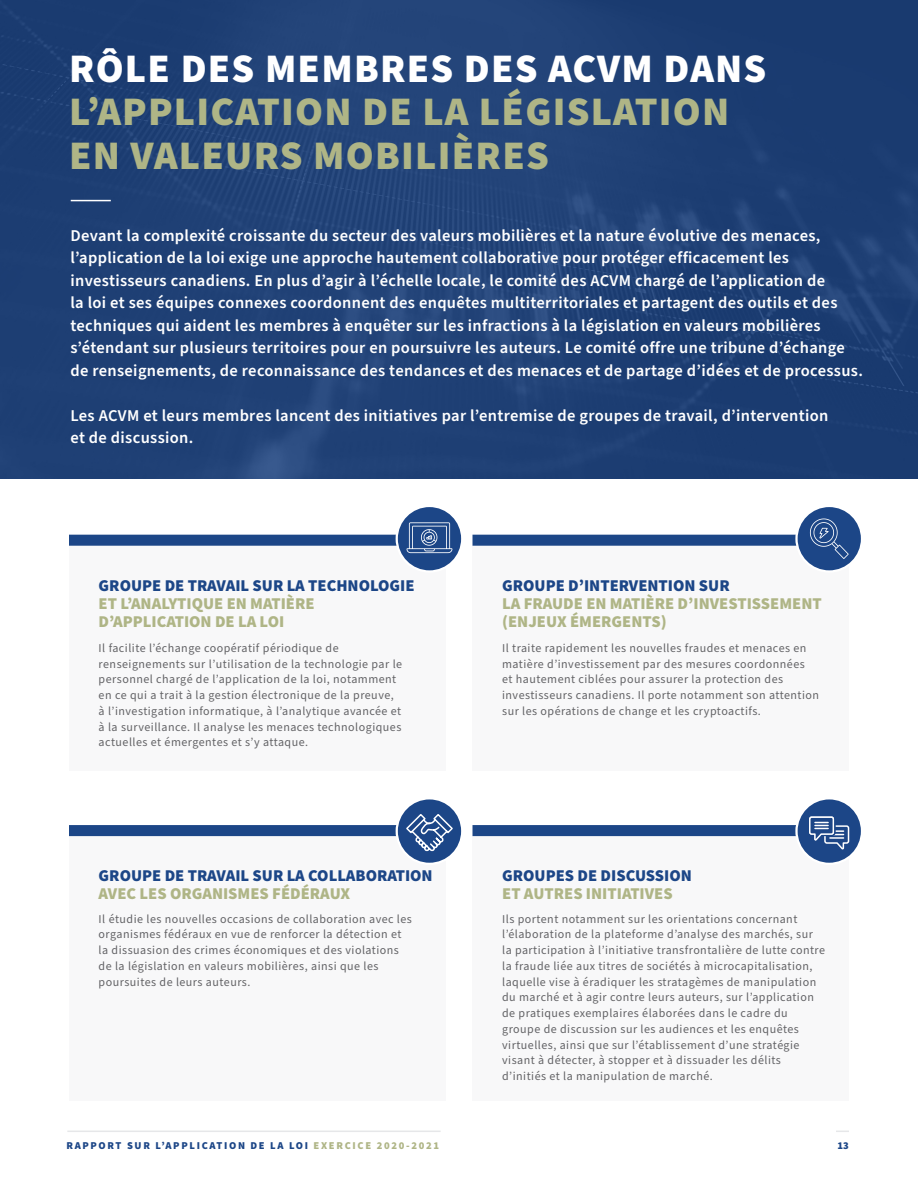
<style>
.page{position:relative;width:918px;height:1188px;background:#fff}
.page>*{position:absolute;margin:0;border:0;box-sizing:border-box;transform-origin:0 0}
.t1{font:900 40.5px/43.5px "Source Sans Pro";letter-spacing:.03em;color:#afb586}
.t2{font:900 40.5px "Source Sans Pro";letter-spacing:.03em;color:#fff}
.t3{font:600 16.5px/22.5px "Source Sans Pro";letter-spacing:.02em;color:#fff}
.t4{font:900 16.5px/18px "Source Sans Pro";color:#afb586}
.t5{font:900 16.5px/18px "Source Sans Pro";color:#1c4687}
.t6{font:12px/15.8px "Source Sans Pro";letter-spacing:.04em;color:#636366}
.t7{font:900 10.5px "Source Sans Pro";letter-spacing:.16em;color:#1c4687}
.s1{color:#1c4687}
.s2{color:#afb586}
</style>
<div class="page">
<hr style="left:67px;top:1131px;width:374px;height:1px;background:#e6e7e9">
<svg style="left:836px;top:1131px;width:13px;height:1px"></svg>
<div style="left:0;top:0;width:918px;height:478px;background:#1f4075"></div>
<hr style="left:71px;top:200px;width:40px;height:1px;background:#fff">
<div style="left:69px;top:836px;width:377px;height:265px;background:#f8f8f9"></div>
<svg style="left:397px;top:798px;width:65px;height:66px"></svg>
<div style="left:396px;top:797px;width:67px;height:68px;border:2px solid #fff;border-radius:50%"></div>
<svg style="left:69px;top:813px;width:385px;height:40px"></svg>
<div style="left:472px;top:836px;width:377px;height:265px;background:#f8f8f9"></div>
<div style="left:797px;top:798px;width:65px;height:66px;background:#1c4687;border-radius:50%"></div>
<div style="left:795px;top:797px;width:68px;height:68px;border:2px solid #fff;border-radius:50%"></div>
<svg style="left:472px;top:815px;width:378px;height:35px"></svg>
<div style="left:472px;top:546px;width:377px;height:225px;background:#f8f8f9"></div>
<div style="left:797px;top:506px;width:65px;height:65px;background:#1c4687;border-radius:50%"></div>
<div style="left:795px;top:505px;width:68px;height:68px;border:2px solid #fff;border-radius:50%"></div>
<svg style="left:472px;top:519px;width:377px;height:40px"></svg>
<div style="left:69px;top:546px;width:377px;height:225px;background:#f8f8f9"></div>
<div style="left:397px;top:506px;width:65px;height:65px;background:#1c4687;border-radius:50%"></div>
<div style="left:396px;top:505px;width:67px;height:68px;border:2px solid #fff;border-radius:50%"></div>
<svg style="left:69px;top:522px;width:383px;height:31px"></svg>
<p class="t2" style="left:69px;top:40px;width:699px">RÔLE DES MEMBRES DES ACVM DANS</p>
<p class="t1" style="left:69px;top:91px;width:662px">L’APPLICATION DE LA LÉGISLATION<br>EN VALEURS MOBILIÈRES</p>
<p class="t3" style="left:70px;top:224px;width:794px">Devant la complexité croissante du secteur des valeurs mobilières et la nature évolutive des menaces, l’application de la loi exige une approche hautement collaborative pour protéger efficacement les investisseurs canadiens. En plus d’agir à l’échelle locale, le comité des ACVM chargé de l’application de<br>la loi et ses équipes connexes coordonnent des enquêtes multiterritoriales et partagent des outils et des techniques qui aident les membres à enquêter sur les infractions à la législation en valeurs mobilières s’étendant sur plusieurs territoires pour en poursuivre les auteurs. Le comité offre une tribune d’échange de renseignements, de reconnaissance des tendances et des menaces et de partage d’idées et de processus.</p>
<p class="t3" style="left:70px;top:404px;width:759px">Les ACVM et leurs membres lancent des initiatives par l’entremise de groupes de travail, d’intervention et de discussion.</p>
<p class="t4" style="left:99px;top:577px;width:318px"><span class="s1">GROUPE DE TRAVAIL SUR LA TECHNOLOGIE<br></span>ET L’ANALYTIQUE EN MATIÈRE<br>D’APPLICATION DE LA LOI</p>
<p class="t6" style="left:99px;top:640px;width:305px">Il facilite l’échange coopératif périodique de renseignements sur l’utilisation de la technologie par le personnel chargé de l’application de la loi, notamment en ce qui a trait à la gestion électronique de la preuve, à l’investigation informatique, à l’analytique avancée et à la surveillance. Il analyse les menaces technologiques actuelles et émergentes et s’y attaque.</p>
<p class="t5" style="left:99px;top:867px;width:336px">GROUPE DE TRAVAIL SUR LA COLLABORATION<br><span class="s2">AVEC LES ORGANISMES FÉDÉRAUX</span></p>
<p class="t6" style="left:99px;top:911px;width:315px">Il étudie les nouvelles occasions de collaboration avec les organismes fédéraux en vue de renforcer la détection et la dissuasion des crimes économiques et des violations de la législation en valeurs mobilières, ainsi que les poursuites de leurs auteurs.</p>
<p class="t4" style="left:502px;top:577px;width:321px"><span class="s1">GROUPE D’INTERVENTION SUR<br></span>LA FRAUDE EN MATIÈRE D’INVESTISSEMENT (ENJEUX ÉMERGENTS)</p>
<p class="t6" style="left:502px;top:640px;width:318px">Il traite rapidement les nouvelles fraudes et menaces en matière d’investissement par des mesures coordonnées<br>et hautement ciblées pour assurer la protection des investisseurs canadiens. Il porte notamment son attention sur les opérations de change et les cryptoactifs.</p>
<p class="t5" style="left:502px;top:867px;width:191px">GROUPES DE DISCUSSION<br><span class="s2">ET AUTRES INITIATIVES</span></p>
<p class="t6" style="left:502px;top:911px;width:324px">Ils portent notamment sur les orientations concernant l’élaboration de la plateforme d’analyse des marchés, sur la participation à l’initiative transfrontalière de lutte contre la fraude liée aux titres de sociétés à microcapitalisation, laquelle vise à éradiquer les stratagèmes de manipulation du marché et à agir contre leurs auteurs, sur l’application de pratiques exemplaires élaborées dans le cadre du groupe de discussion sur les audiences et les enquêtes virtuelles, ainsi que sur l’établissement d’une stratégie visant à détecter, à stopper et à dissuader les délits d’initiés et la manipulation de marché.</p>
<p class="t7" style="left:66px;top:1138px;width:374px">RAPPORT SUR L’APPLICATION DE LA LOI <span class="s2">EXERCICE 2020-2021</span></p>
<p class="t7" style="left:838px;top:1138px;width:13px">13</p>
</div>
